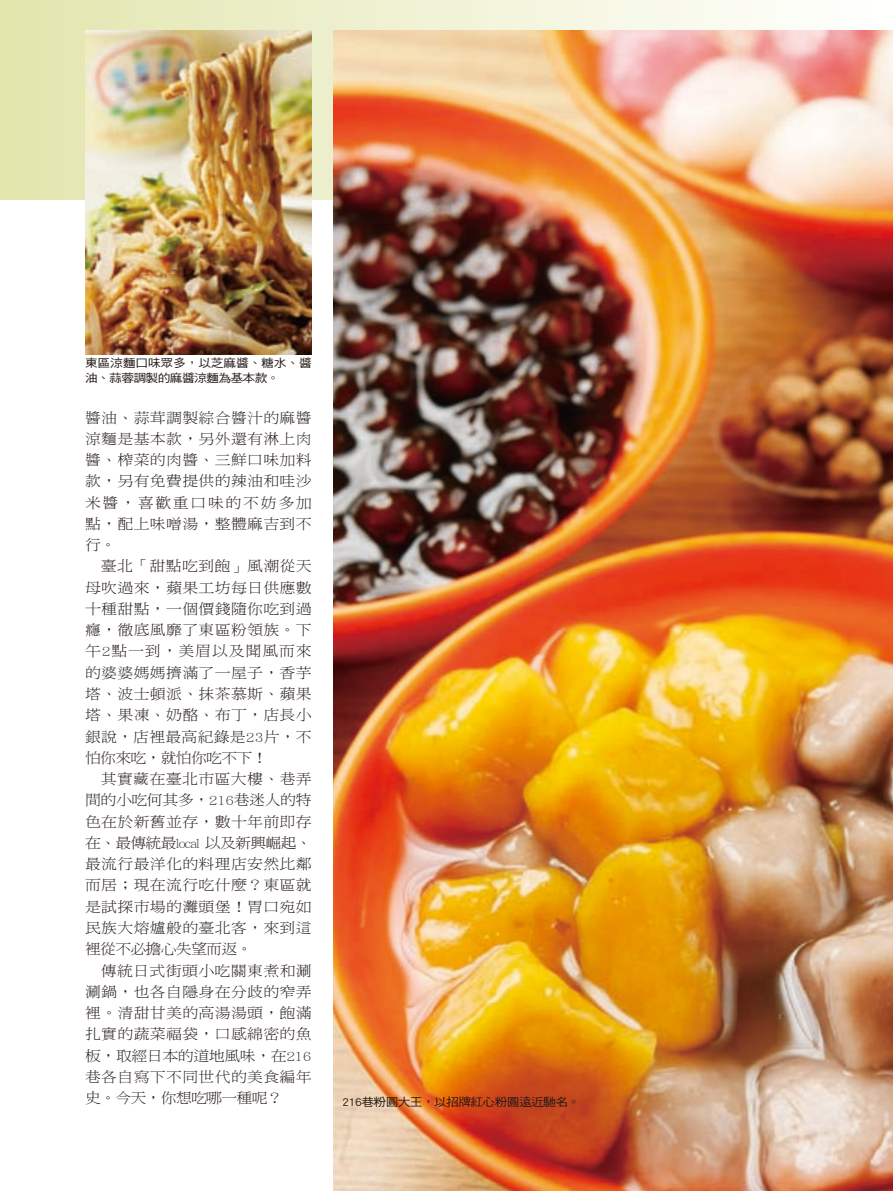
<style>
.page{position:relative;width:893px;height:1191px;background:#fff}
.page>*{position:absolute;margin:0;border:0;box-sizing:border-box;transform-origin:0 0}
.t1{font:14.4px "DF Ming Std W3";letter-spacing:.015em;color:#231916;scale:1.11 1}
.t2{font:14.4px "DF Ming Std W3";letter-spacing:-.05em;color:#231916;scale:1.11 1}
.t3{font:14.4px "DF Ming Std W3";letter-spacing:-.03em;color:#231916;scale:1.11 1}
.t4{font:14.4px "DF Ming Std W3";letter-spacing:.05em;color:#231916;scale:1.11 1}
.t5{font:14.4px "DF Ming Std W3";letter-spacing:.1em;color:#231916;scale:1.11 1}
.t6{font:11.55px/14.9px "DF Hei Std W5";letter-spacing:-.05em;color:#231916;scale:1.11 1}
</style>
<div class="page">
<svg style="left:0;top:0;width:893px;height:200px;background:#eceec9"></svg>
<img style="left:85px;top:31px;width:227px;height:324px">
<img style="left:333px;top:31px;width:560px;height:1160px">
<p class="t6" style="left:85px;top:355px;width:206px">東區涼麵口味眾多，以芝麻醬、糖水、醬油、蒜蓉調製的麻醬涼麵為基本款。</p>
<p class="t1" style="left:85px;top:409px;width:206px">醬油、蒜茸調製綜合醬汁的麻醬</p>
<p class="t1" style="left:85px;top:431px;width:206px">涼麵是基本款，另外還有淋上肉</p>
<p class="t1" style="left:85px;top:452px;width:206px">醬、榨菜的肉醬、三鮮口味加料</p>
<p class="t1" style="left:85px;top:473px;width:206px">款，另有免費提供的辣油和哇沙</p>
<p class="t5" style="left:85px;top:494px;width:206px">米醬，喜歡重口味的不妨多加</p>
<p class="t1" style="left:85px;top:516px;width:206px">點，配上味噌湯，整體麻吉到不</p>
<p class="t1" style="left:85px;top:537px;width:30px">行。</p>
<p class="t1" style="left:101px;top:558px;width:192px">臺北「甜點吃到飽」風潮從天</p>
<p class="t1" style="left:85px;top:580px;width:206px">母吹過來，蘋果工坊每日供應數</p>
<p class="t1" style="left:85px;top:601px;width:206px">十種甜點，一個價錢隨你吃到過</p>
<p class="t1" style="left:85px;top:622px;width:206px">癮，徹底風靡了東區粉領族。下</p>
<p class="t4" style="left:85px;top:643px;width:206px">午2點一到，美眉以及聞風而來</p>
<p class="t1" style="left:85px;top:665px;width:206px">的婆婆媽媽擠滿了一屋子，香芋</p>
<p class="t1" style="left:85px;top:686px;width:206px">塔、波士頓派、抹茶慕斯、蘋果</p>
<p class="t1" style="left:85px;top:707px;width:206px">塔、果凍、奶酪、布丁，店長小</p>
<p class="t1" style="left:85px;top:728px;width:206px">銀說，店裡最高紀錄是23片，不</p>
<p class="t2" style="left:85px;top:750px;width:166px">怕你來吃，就怕你吃不下！</p>
<p class="t1" style="left:101px;top:771px;width:192px">其實藏在臺北市區大樓、巷弄</p>
<p class="t3" style="left:85px;top:792px;width:206px">間的小吃何其多，216巷迷人的特</p>
<p class="t1" style="left:85px;top:813px;width:206px">色在於新舊並存，數十年前即存</p>
<p class="t2" style="left:85px;top:835px;width:206px">在、最傳統最local 以及新興崛起、</p>
<p class="t1" style="left:85px;top:856px;width:206px">最流行最洋化的料理店安然比鄰</p>
<p class="t1" style="left:85px;top:877px;width:206px">而居；現在流行吃什麼？東區就</p>
<p class="t1" style="left:85px;top:898px;width:206px">是試探市場的灘頭堡！胃口宛如</p>
<p class="t1" style="left:85px;top:920px;width:206px">民族大熔爐般的臺北客，來到這</p>
<p class="t2" style="left:85px;top:941px;width:152px">裡從不必擔心失望而返。</p>
<p class="t1" style="left:101px;top:962px;width:192px">傳統日式街頭小吃關東煮和涮</p>
<p class="t1" style="left:85px;top:983px;width:206px">涮鍋，也各自隱身在分歧的窄弄</p>
<p class="t1" style="left:85px;top:1005px;width:206px">裡。清甜甘美的高湯湯頭，飽滿</p>
<p class="t1" style="left:85px;top:1026px;width:206px">扎實的蔬菜福袋，口感綿密的魚</p>
<p class="t3" style="left:85px;top:1047px;width:206px">板，取經日本的道地風味，在216</p>
<p class="t1" style="left:85px;top:1068px;width:206px">巷各自寫下不同世代的美食編年</p>
<p class="t2" style="left:85px;top:1090px;width:180px">史。今天，你想吃哪一種呢？</p>
<p class="t6" style="left:342px;top:1094px;width:216px">216巷粉圓大王，以招牌紅心粉圓遠近馳名。</p>
</div>
